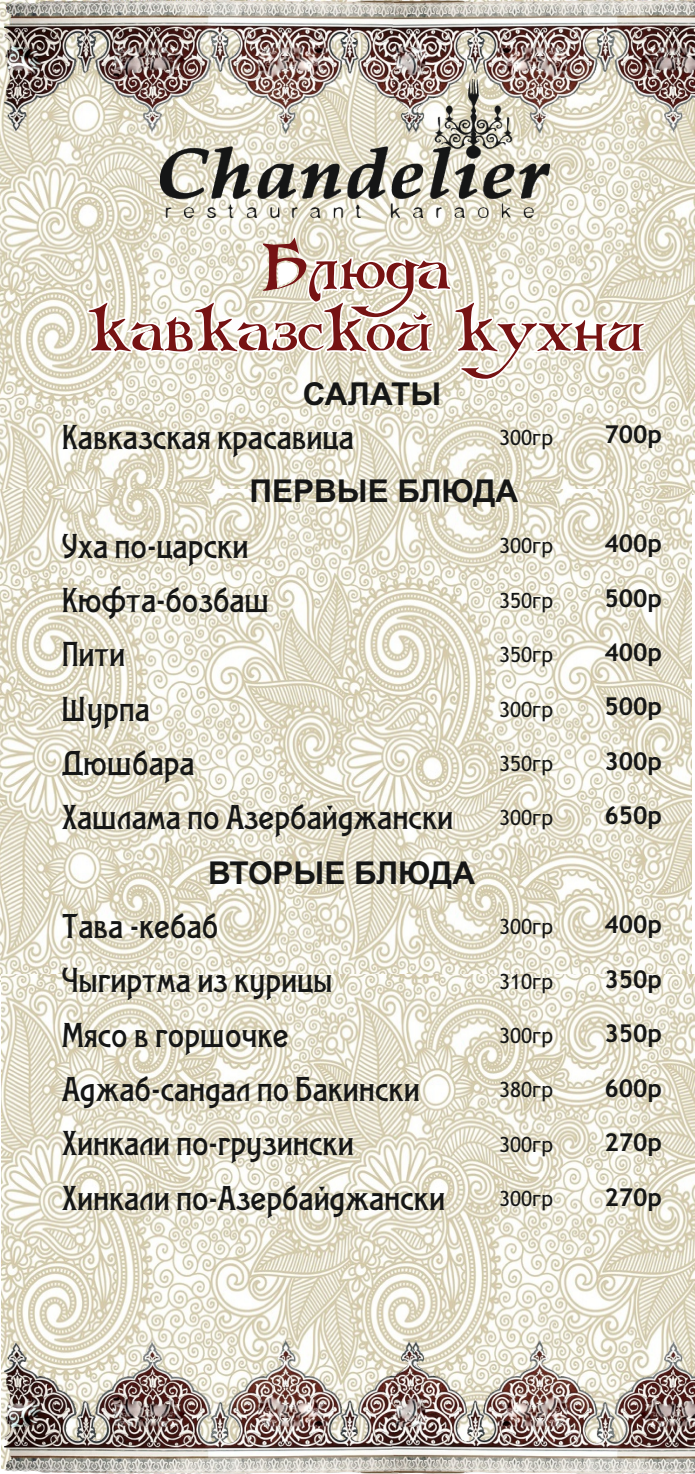
<style>
.page{position:relative;width:695px;height:1474px;background:#fff}
.page>*{position:absolute;margin:0;border:0;box-sizing:border-box;transform-origin:0 0}
.t1{font:63px/61.6px "Arlekino";color:#761313;text-align:center}
.t2{font:35px/54.2px "Modernist One";color:#151616}
.t3{font:700 31.5px "Arial";color:#151616}
.t4{font:700 24.5px "Trebuchet MS";color:#151616}
.t5{font:21px "Trebuchet MS";color:#151616}
</style>
<div class="page">
<img style="left:0;top:0;width:694px;height:494px">
<img style="left:0;top:489px;width:691px;height:494px">
<img style="left:1px;top:974px;width:693px;height:494px">
<svg style="left:86px;top:257px;width:560px;height:123px"></svg>
<img style="left:4px;top:1px;width:387px;height:138px">
<img style="left:391px;top:1px;width:303px;height:138px">
<img style="left:4px;top:1334px;width:387px;height:138px">
<img style="left:391px;top:1334px;width:303px;height:138px">
<img style="left:161px;top:80px;width:388px;height:137px">
<h1 class="t1" style="left:89px;top:236px;width:557px">Блюда<br>кавказской кухни</h1>
<p class="t3" style="left:303px;top:382px;width:140px">САЛАТЫ</p>
<p class="t2" style="left:62px;top:413px;width:293px">Кавказская красавица</p>
<p class="t5" style="left:499px;top:429px;width:55px">300гр</p>
<p class="t3" style="left:249px;top:479px;width:270px">ПЕРВЫЕ БЛЮДА</p>
<p class="t2" style="left:62px;top:521px;width:392px">Уха по-царски<br>Кюфта-бозбаш<br>Пити<br>Шурпа<br>Дюшбара<br>Хашлама по Азербайджански</p>
<p class="t3" style="left:208px;top:861px;width:268px">ВТОРЫЕ БЛЮДА</p>
<p class="t2" style="left:62px;top:901px;width:384px">Тава -кебаб<br>Чыгиртма из курицы<br>Мясо в горшочке<br>Аджаб-сандал по Бакински<br>Хинкали по-грузински<br>Хинкали по-Азербайджански</p>
<p class="t5" style="left:499px;top:538px;width:55px">300гр</p>
<p class="t5" style="left:499px;top:592px;width:55px">350гр</p>
<p class="t5" style="left:499px;top:646px;width:55px">350гр</p>
<p class="t5" style="left:499px;top:701px;width:55px">300гр</p>
<p class="t5" style="left:499px;top:755px;width:55px">350гр</p>
<p class="t5" style="left:499px;top:809px;width:55px">300гр</p>
<p class="t5" style="left:499px;top:918px;width:55px">300гр</p>
<p class="t5" style="left:499px;top:973px;width:55px">310гр</p>
<p class="t5" style="left:499px;top:1027px;width:55px">300гр</p>
<p class="t5" style="left:499px;top:1081px;width:55px">380гр</p>
<p class="t5" style="left:499px;top:1136px;width:55px">300гр</p>
<p class="t5" style="left:499px;top:1190px;width:55px">300гр</p>
<p class="t4" style="left:604px;top:425px;width:59px">700р</p>
<p class="t4" style="left:604px;top:534px;width:59px">400р</p>
<p class="t4" style="left:604px;top:588px;width:59px">500р</p>
<p class="t4" style="left:604px;top:643px;width:59px">400р</p>
<p class="t4" style="left:604px;top:697px;width:59px">500р</p>
<p class="t4" style="left:604px;top:752px;width:59px">300р</p>
<p class="t4" style="left:604px;top:806px;width:59px">650р</p>
<p class="t4" style="left:604px;top:915px;width:59px">400р</p>
<p class="t4" style="left:604px;top:969px;width:59px">350р</p>
<p class="t4" style="left:604px;top:1024px;width:59px">350р</p>
<p class="t4" style="left:604px;top:1078px;width:59px">600р</p>
<p class="t4" style="left:604px;top:1133px;width:59px">270р</p>
<p class="t4" style="left:604px;top:1187px;width:59px">270р</p>
</div>
